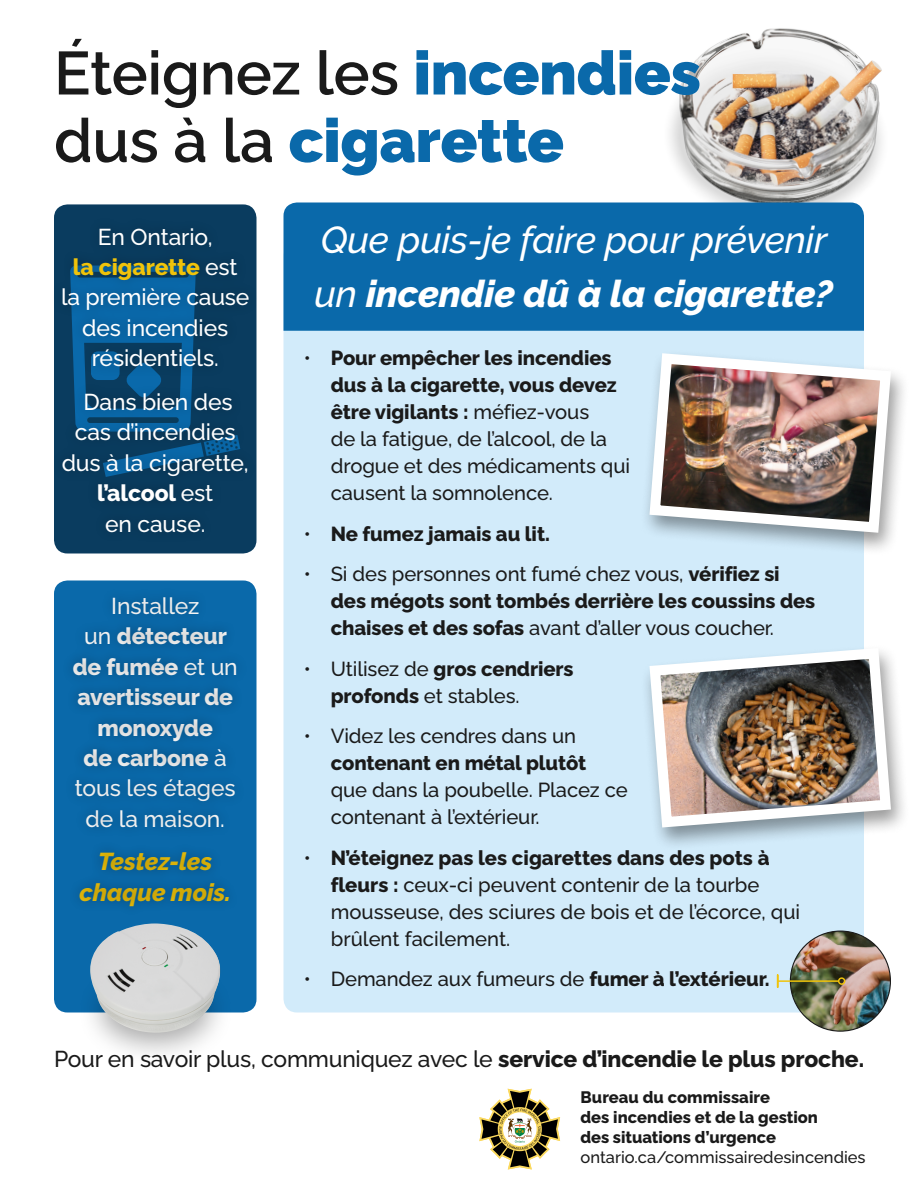
<style>
.page{position:relative;width:918px;height:1188px;background:#fff}
.page>*{position:absolute;margin:0;border:0;box-sizing:border-box;transform-origin:0 0}
.t1{font:900 60.75px/67.5px "Raleway";letter-spacing:-.005em;color:#0a69aa}
.t2{font:italic 500 37.5px/54px "Raleway";letter-spacing:-.005em;color:#fff}
.t3{font:italic 800 24.3px/30.3px "Raleway";letter-spacing:-.005em;color:#f0c30a;text-align:center}
.t4{font:500 22.8px/30.5px "Raleway";letter-spacing:-.005em;color:#fff;text-align:center}
.t5{font:800 22.8px/30.5px "Raleway";letter-spacing:-.005em;color:#fff;text-align:center}
.t6{font:500 22.8px "Raleway";letter-spacing:-.01em;color:#1a1a1a}
.t7{font:500 20.25px/27px "Raleway";letter-spacing:-.005em;color:#1a1a1a}
.t8{font:800 20.25px/27px "Raleway";letter-spacing:-.005em;color:#1a1a1a}
.t9{font:800 16.5px/20px "Raleway";color:#1a1a1a}
.s1{font-weight:600;color:#1a1a1a}
.s2{font-weight:800;color:#f0c30a}
.s3{font-weight:800}
.s4{font-weight:500}
.s5{font-weight:400}
</style>
<div class="page">
<img style="left:670px;top:28px;width:212px;height:174px">
<div style="left:54px;top:204px;width:202px;height:349px;background:#0a3c5f;border-radius:14px"></div>
<div style="left:51px;top:216px;width:209px;height:328px;background:#000;opacity:.3"></div>
<div style="left:54px;top:581px;width:202px;height:432px;background:#0a69aa;border-radius:14px"></div>
<div style="left:62px;top:586px;width:186px;height:331px;background:#000;opacity:.3"></div>
<div style="left:77px;top:956px;width:157px;height:110px;background:#000;opacity:.35"></div>
<img style="left:90px;top:923px;width:130px;height:111px">
<div style="left:284px;top:243px;width:580px;height:769px;background:#d2ebfa;border-radius:14px"></div>
<div style="left:284px;top:202px;width:580px;height:129px;background:#0a69aa"></div>
<div style="left:640px;top:348px;width:271px;height:209px;background:#000;opacity:.4"></div>
<img style="left:644px;top:348px;width:252px;height:190px">
<div style="left:640px;top:643px;width:271px;height:209px;background:#000;opacity:.4"></div>
<img style="left:644px;top:643px;width:252px;height:190px">
<img style="left:790px;top:931px;width:100px;height:100px;border-radius:50px">
<hr style="left:778px;top:980px;width:61px;height:2px;background:#f0c30a">
<div style="left:838px;top:977px;width:7px;height:8px;border:2px solid #f0c30a;border-radius:50%"></div>
<svg style="left:777px;top:975px;width:1px;height:12px"></svg>
<svg style="left:479px;top:1088px;width:82px;height:82px"></svg>
<h1 class="t1" style="left:54px;top:34px;width:648px"><span class="s1">Éteignez les</span> incendies <span class="s1">dus à la</span> cigarette</h1>
<p class="t4" style="left:61px;top:219px;width:190px">En Ontario,<br><span class="s2">la cigarette</span> est la première cause des incendies résidentiels.</p>
<p class="t4" style="left:62px;top:384px;width:189px">Dans bien des cas d’incendies dus à la cigarette, <span class="s3">l’alcool</span> est<br>en cause.</p>
<p class="t5" style="left:73px;top:589px;width:167px"><span class="s4">Installez<br>un</span> détecteur de fumée <span class="s4">et un </span>avertisseur de monoxyde<br>de carbone <span class="s4">à tous les étages de la maison.</span></p>
<p class="t3" style="left:80px;top:844px;width:153px">Testez-les chaque mois.</p>
<h2 class="t2" style="left:314px;top:209px;width:520px">Que puis-je faire pour prévenir un <span class="s3">incendie dû à la cigarette?</span></h2>
<p class="t7" style="left:331px;top:343px;width:301px;text-indent:-27px"><span class="s5">•</span> <span class="s3">Pour empêcher les incendies dus à la cigarette, vous devez être vigilants :</span> méfiez-vous<br>de la fatigue, de l’alcool, de la drogue et des médicaments qui causent la somnolence.</p>
<p class="t8" style="left:304px;top:518px;width:248px"><span class="s5">•</span> Ne fumez jamais au lit.</p>
<p class="t8" style="left:331px;top:559px;width:486px;text-indent:-27px"><span class="s5">•</span> <span class="s4">Si des personnes ont fumé chez vous,</span> vérifiez si des mégots sont tombés derrière les coussins des chaises et des sofas <span class="s4">avant d’aller vous coucher.</span></p>
<p class="t8" style="left:331px;top:653px;width:244px;text-indent:-27px"><span class="s5">•</span> <span class="s4">Utilisez de</span> gros cendriers profonds <span class="s4">et stables.</span></p>
<p class="t7" style="left:331px;top:721px;width:298px;text-indent:-27px"><span class="s5">•</span> Videz les cendres dans un <span class="s3">contenant en métal plutôt </span>que dans la poubelle. Placez ce contenant à l’extérieur.</p>
<p class="t7" style="left:331px;top:842px;width:471px;text-indent:-27px"><span class="s5">•</span> <span class="s3">N’éteignez pas les cigarettes dans des pots à fleurs :</span> ceux-ci peuvent contenir de la tourbe mousseuse, des sciures de bois et de l’écorce, qui brûlent facilement.</p>
<p class="t7" style="left:304px;top:964px;width:467px"><span class="s5">•</span> Demandez aux fumeurs de <span class="s3">fumer à l’extérieur.</span></p>
<p class="t6" style="left:54px;top:1041px;width:812px">Pour en savoir plus, communiquez avec le <span class="s3">service d’incendie le plus proche.</span></p>
<p class="t9" style="left:581px;top:1086px;width:287px">Bureau du commissaire<br>des incendies et de la gestion<br>des situations d’urgence <span class="s4">ontario.ca/commissairedesincendies</span></p>
</div>
